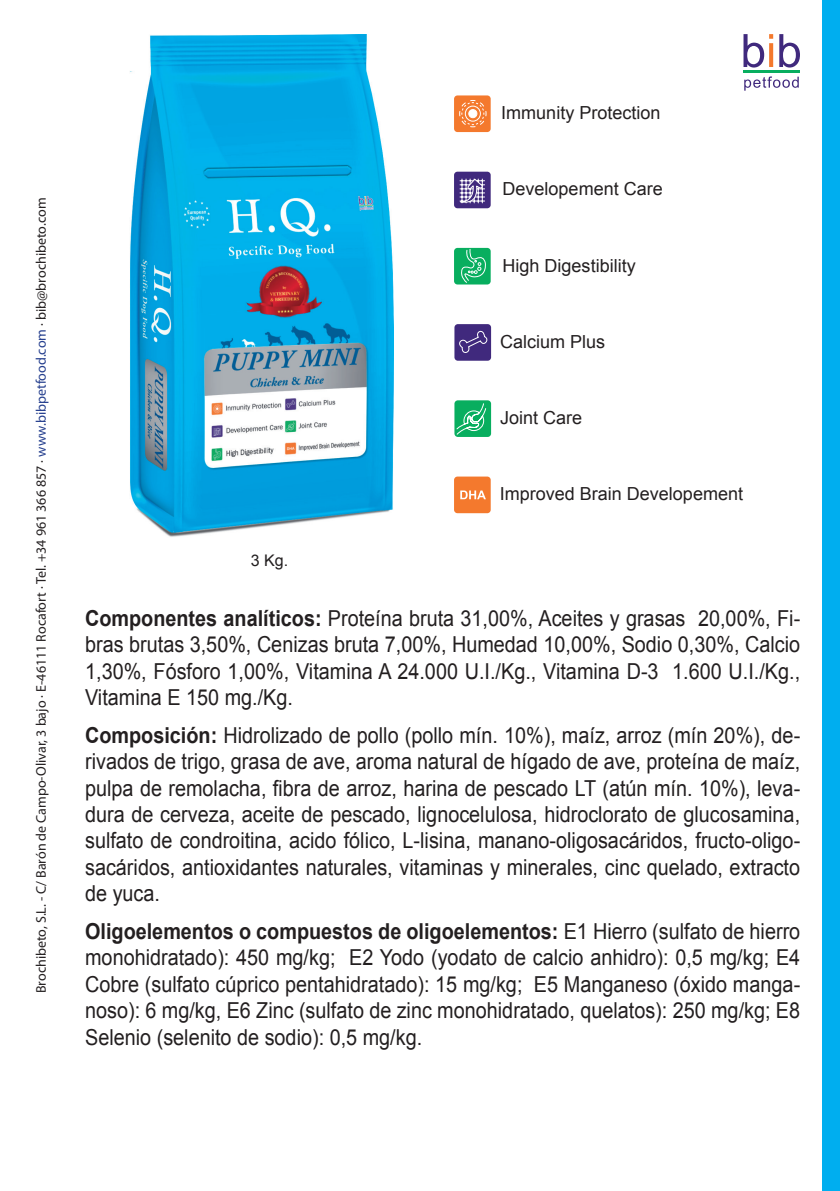
<style>
.page{position:relative;width:840px;height:1191px;background:#fff}
.page>*{position:absolute;margin:0;border:0;box-sizing:border-box;transform-origin:0 0}
.t1{font:22px/26.4px "Arial";color:#231f20;text-align:justify;scale:.9 1}
.t2{font:18px "Arial";color:#231f20}
.t3{font:16px "Arial";color:#231f20}
.t4{font:14px "Myriad Pro";color:#231f20}
.s1{color:#253f8e}
.s2{font-weight:700}
</style>
<div class="page">
<div style="left:822px;top:0;width:17px;height:1191px;background:#00aeef"></div>
<img style="left:130px;top:34px;width:263px;height:503px">
<svg style="left:743px;top:34px;width:29px;height:34px"></svg>
<svg style="left:768px;top:43px;width:4px;height:24px"></svg>
<svg style="left:779px;top:34px;width:20px;height:34px"></svg>
<svg style="left:744px;top:76px;width:54px;height:15px"></svg>
<hr style="left:742px;top:70px;width:57px;height:3px;background:#08ae5f">
<div style="left:454px;top:400px;width:37px;height:37px;background:#08ae5f;border-radius:3px"></div>
<svg style="left:456px;top:403px;width:30px;height:32px"></svg>
<div style="left:454px;top:476px;width:36px;height:37px;background:#f4792d;border-radius:3px"></div>
<svg style="left:460px;top:490px;width:25px;height:9px"></svg>
<div style="left:454px;top:95px;width:36px;height:37px;background:#f4792d;border-radius:3px"></div>
<svg style="left:459px;top:100px;width:27px;height:28px"></svg>
<div style="left:454px;top:248px;width:36px;height:36px;background:#08ae5f;border-radius:3px"></div>
<svg style="left:461px;top:249px;width:25px;height:34px"></svg>
<div style="left:454px;top:172px;width:36px;height:36px;background:#40297d;border-radius:3px"></div>
<svg style="left:459px;top:178px;width:25px;height:26px"></svg>
<div style="left:454px;top:324px;width:37px;height:37px;background:#40297d;border-radius:3px"></div>
<svg style="left:459px;top:330px;width:29px;height:23px"></svg>
<p class="t4" style="left:33px;top:993px;width:797px;rotate:-90deg">Brochibeto, S.L. - C/ Barón de Campo-Olivar, 3 bajo · E-46111 Rocafort · Tel. +34 961 366 857 · <span class="s1">www.bibpetfood.com</span> · bib@brochibeto.com</p>
<p class="t2" style="left:501px;top:101px;width:161px">Immunity Protection</p>
<p class="t2" style="left:502px;top:177px;width:162px">Developement Care</p>
<p class="t2" style="left:502px;top:253px;width:135px">High Digestibility</p>
<p class="t2" style="left:500px;top:330px;width:107px">Calcium Plus</p>
<p class="t2" style="left:500px;top:406px;width:84px">Joint Care</p>
<p class="t3" style="left:250px;top:550px;width:39px">3 Kg.</p>
<p class="t2" style="left:499px;top:481px;width:245px">Improved Brain Developement</p>
<p class="t1" style="left:85px;top:605px;width:795px"><span class="s2">Componentes analíticos:</span> Proteína bruta 31,00%, Aceites y grasas 20,00%, Fi&shy;bras brutas 3,50%, Cenizas bruta 7,00%, Humedad 10,00%, Sodio 0,30%, Calcio 1,30%, Fósforo 1,00%, Vitamina A 24.000 U.I./Kg., Vitamina D-3 1.600 U.I./Kg., Vitamina E 150 mg./Kg.</p>
<p class="t1" style="left:85px;top:722px;width:795px"><span class="s2">Composición:</span> Hidrolizado de pollo (pollo mín. 10%), maíz, arroz (mín 20%), de&shy;rivados de trigo, grasa de ave, aroma natural de hígado de ave, proteína de maíz, pulpa de remolacha, fibra de arroz, harina de pescado LT (atún mín. 10%), leva&shy;dura de cerveza, aceite de pescado, lignocelulosa, hidroclorato de glucosamina, sulfato de condroitina, acido fólico, L-lisina, manano-oligosacáridos, fructo-oligo&shy;sacáridos, antioxidantes naturales, vitaminas y minerales, cinc quelado, extracto de yuca.</p>
<p class="t1" style="left:85px;top:918px;width:795px"><span class="s2">Oligoelementos o compuestos de oligoelementos:</span> E1 Hierro (sulfato de hierro monohidratado): 450 mg/kg; E2 Yodo (yodato de calcio anhidro): 0,5 mg/kg; E4<br>Cobre (sulfato cúprico pentahidratado): 15 mg/kg; E5 Manganeso (óxido manga&shy;noso): 6 mg/kg, E6 Zinc (sulfato de zinc monohidratado, quelatos): 250 mg/kg; E8<br>Selenio (selenito de sodio): 0,5 mg/kg.</p>
</div>
